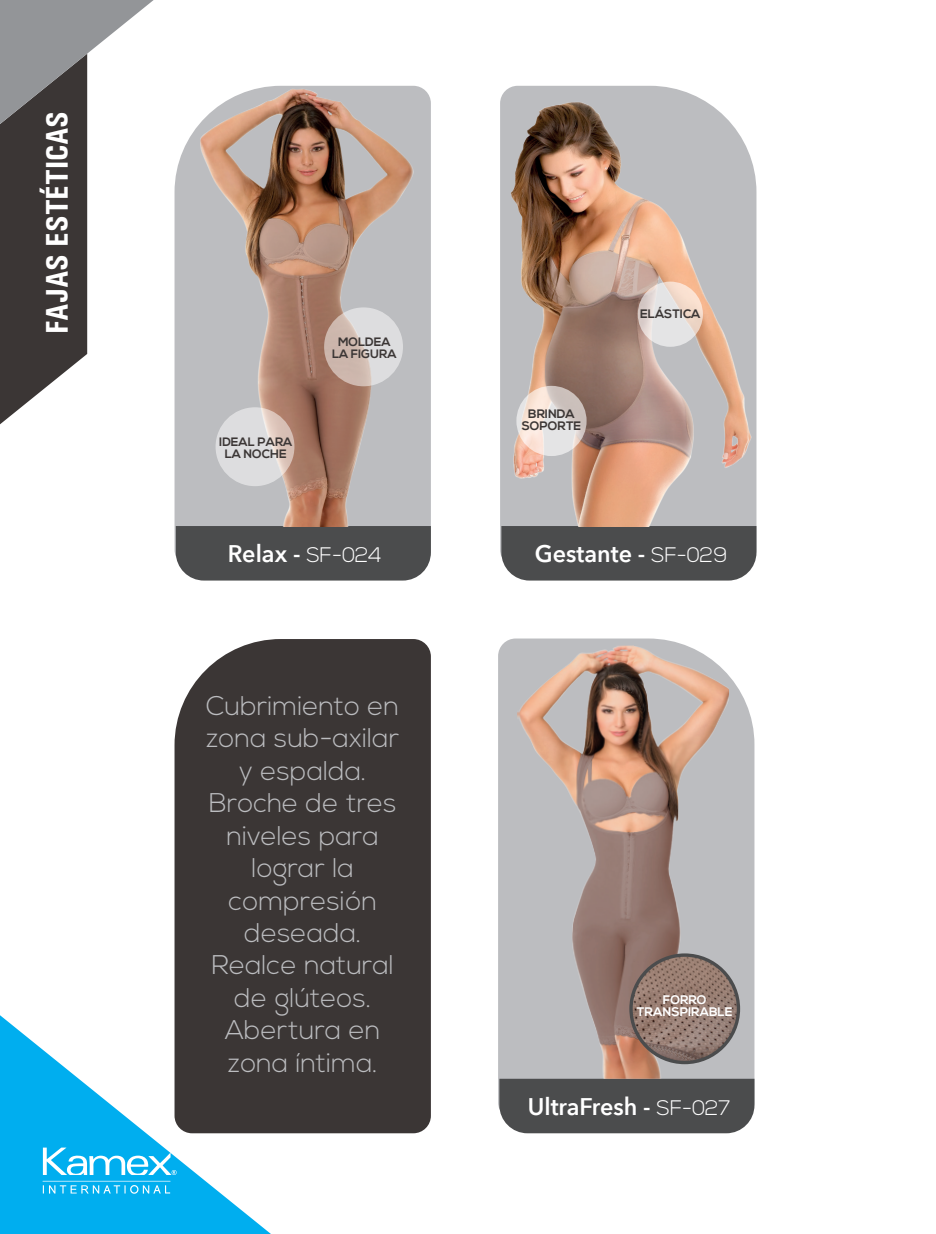
<style>
.page{position:relative;width:936px;height:1234px;background:#fff}
.page>*{position:absolute;margin:0;border:0;box-sizing:border-box;transform-origin:0 0}
.t1{font:700 condensed 31.5px "Univers";color:#fff}
.t2{font:300 27px/32.4px "Nexa";color:#bcbdc0;text-align:center}
.t3{font:600 24px "Avenir Next";color:#fff}
.t4{font:700 12.45px/12.9px "Nexa";color:#fff;text-align:center}
.t5{font:700 12.3px/12.3px "Nexa";color:#3b3635;text-align:center}
.t6{font:700 12.15px/12.1px "Nexa";color:#3b3635;text-align:center}
.s1{font-family:"Nexa";font-weight:300;font-size:21px}
</style>
<div class="page">
<svg style="left:0;top:0;width:154px;height:424px"></svg>
<svg style="left:0;top:1015px;width:271px;height:218px;fill:#00aeef"></svg>
<svg style="left:43px;top:1180px;width:127px;height:13px;background:#33bef2"></svg>
<svg style="left:43px;top:1147px;width:133px;height:27px"></svg>
<svg style="left:174px;top:86px;width:257px;height:470px;background:#c1c2c5"></svg>
<div style="left:176px;top:526px;width:255px;height:54px;background:#4b4c4d"></div>
<svg style="left:500px;top:86px;width:256px;height:469px;background:#c5c6c9"></svg>
<div style="left:501px;top:526px;width:255px;height:54px;background:#4b4c4d"></div>
<svg style="left:498px;top:638px;width:256px;height:470px;background:#c2c3c6"></svg>
<div style="left:174px;top:639px;width:257px;height:493px;background:#3b3635"></div>
<div style="left:499px;top:1078px;width:255px;height:54px;background:#4b4c4d"></div>
<img style="left:516px;top:645px;width:213px;height:433px">
<img style="left:510px;top:101px;width:241px;height:425px">
<img style="left:200px;top:88px;width:213px;height:438px">
<svg style="left:629px;top:953px;width:111px;height:110px"></svg>
<img style="left:632px;top:956px;width:104px;height:104px;border-radius:52px">
<svg style="left:637px;top:281px;width:66px;height:66px;background:#e6dcd7"></svg>
<svg style="left:516px;top:386px;width:70px;height:70px;background:#e6dcd7"></svg>
<svg style="left:215px;top:407px;width:79px;height:79px;background:#ddd8d7"></svg>
<svg style="left:324px;top:307px;width:79px;height:79px;background:#d6cbc8"></svg>
<p class="t1" style="left:38px;top:334px;width:225px;rotate:-90deg">FAJAS ESTÉTICAS</p>
<p class="t6" style="left:219px;top:436px;width:75px">IDEAL PARA<br>LA NOCHE</p>
<p class="t6" style="left:332px;top:336px;width:66px">MOLDEA<br>LA FIGURA</p>
<p class="t5" style="left:521px;top:408px;width:61px">BRINDA<br>SOPORTE</p>
<p class="t5" style="left:640px;top:308px;width:62px">ELÁSTICA</p>
<p class="t3" style="left:228px;top:533px;width:155px">Relax - <span class="s1">SF-024</span></p>
<p class="t3" style="left:534px;top:533px;width:194px">Gestante - <span class="s1">SF-029</span></p>
<p class="t2" style="left:206px;top:690px;width:195px">Cubrimiento en zona sub-axilar y espalda.<br>Broche de tres niveles para lograr la compresión deseada.<br>Realce natural de glúteos.<br>Abertura en zona íntima.</p>
<p class="t4" style="left:637px;top:993px;width:97px">FORRO<br>TRANSPIRABLE</p>
<p class="t3" style="left:527px;top:1085px;width:204px">UltraFresh - <span class="s1">SF-027</span></p>
</div>
